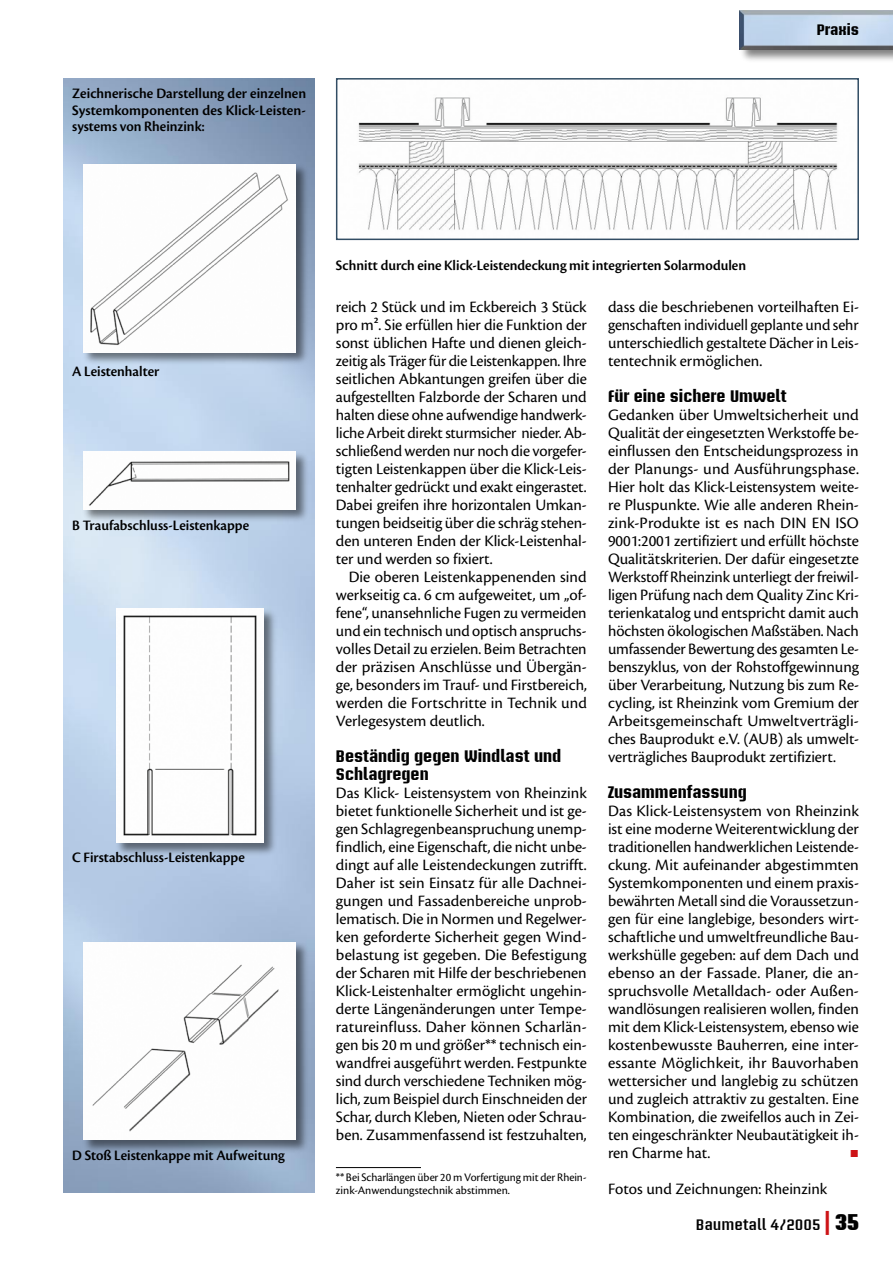
<style>
.page{position:relative;width:893px;height:1263px;background:#fff}
.page>*{position:absolute;margin:0;border:0;box-sizing:border-box;transform-origin:0 0}
.t1{font:16.5px/18px "Cronos Pro";letter-spacing:-.005em;color:#000;text-align:justify}
.t2{font:700 16.5px/18px "Briem Akademi Std";color:#000}
.t3{font:16.5px "European Pi Std 3";color:#cd1316}
.t4{font:15px/16.5px "Cronos Pro Semibold Disp";color:#000;text-align:justify}
.t5{font:600 15px "Briem Akademi Std";color:#000}
.t6{font:700 15px "Briem Akademi Std";color:#000}
.t7{font:12px/13.5px "Cronos Pro";letter-spacing:-.005em;color:#000}
.s1{font-size:24px;color:#cd1316}
.s2{font-weight:900;font-size:22.5px}
</style>
<div class="page">
<div style="left:738px;top:9px;width:155px;height:54px;background:#000;opacity:.5"></div>
<img style="left:740px;top:11px;width:153px;height:38px">
<div style="left:82px;top:163px;width:229px;height:204px;background:#000;opacity:.5"></div>
<img style="left:83px;top:164px;width:213px;height:188px">
<div style="left:82px;top:450px;width:229px;height:73px;background:#000;opacity:.5"></div>
<img style="left:83px;top:452px;width:213px;height:57px">
<div style="left:115px;top:607px;width:163px;height:250px;background:#000;opacity:.5"></div>
<img style="left:116px;top:608px;width:147px;height:234px">
<div style="left:82px;top:940px;width:229px;height:214px;background:#000;opacity:.5"></div>
<img style="left:83px;top:942px;width:213px;height:198px">
<img style="left:358px;top:97px;width:480px;height:133px">
<div style="left:336px;top:78px;width:523px;height:162px;border:2px solid #324d64"></div>
<hr style="left:336px;top:1167px;width:85px;height:1px;background:#000">
<p class="t4" style="left:72px;top:85px;width:235px">Zeichnerische Darstellung der einzelnen Systemkomponenten des Klick-Leisten&shy;systems von Rheinzink:</p>
<p class="t6" style="left:817px;top:22px;width:44px">Praxis</p>
<p class="t4" style="left:72px;top:363px;width:88px">A Leistenhalter</p>
<p class="t4" style="left:72px;top:517px;width:178px">B Traufabschluss-Leistenkappe</p>
<p class="t4" style="left:72px;top:849px;width:174px">C Firstabschluss-Leistenkappe</p>
<p class="t4" style="left:72px;top:1147px;width:214px">D Stoß Leistenkappe mit Aufweitung</p>
<p class="t4" style="left:336px;top:257px;width:412px">Schnitt durch eine Klick-Leistendeckung mit integrierten Solarmodulen</p>
<p class="t1" style="left:336px;top:298px;width:252px">reich 2 Stück und im Eckbereich 3 Stück pro m². Sie erfüllen hier die Funktion der sonst üblichen Hafte und dienen gleich&shy;zeitig als Träger für die Leistenkappen. Ihre seitlichen Abkantungen greifen über die aufgestellten Falzborde der Scharen und halten diese ohne aufwendige handwerk&shy;liche Arbeit direkt sturmsicher nieder. Ab&shy;schließend werden nur noch die vorgefer&shy;tigten Leistenkappen über die Klick-Leis&shy;tenhalter gedrückt und exakt eingerastet.<br>Dabei greifen ihre horizontalen Umkan&shy;tungen beidseitig über die schräg stehen&shy;den unteren Enden der Klick-Leistenhal&shy;ter und werden so fixiert.</p>
<p class="t1" style="left:336px;top:568px;width:253px;text-indent:13px">Die oberen Leistenkappenenden sind werkseitig ca. 6 cm aufgeweitet, um „of&shy;fene“, unansehnliche Fugen zu vermeiden und ein technisch und optisch anspruchs&shy;volles Detail zu erzielen. Beim Betrachten der präzisen Anschlüsse und Übergän&shy;ge, besonders im Trauf- und Firstbereich, werden die Fortschritte in Technik und Verlegesystem deutlich.</p>
<p class="t2" style="left:336px;top:747px;width:227px">Beständig gegen Windlast und<br>Schlagregen</p>
<p class="t1" style="left:336px;top:784px;width:253px">Das Klick- Leistensystem von Rheinzink bietet funktionelle Sicherheit und ist ge&shy;gen Schlagregenbeanspruchung unemp&shy;findlich, eine Eigenschaft, die nicht unbe&shy;dingt auf alle Leistendeckungen zutrifft.<br>Daher ist sein Einsatz für alle Dachnei&shy;gungen und Fassadenbereiche unprob&shy;lematisch. Die in Normen und Regelwer&shy;ken geforderte Sicherheit gegen Wind&shy;belastung ist gegeben. Die Befestigung der Scharen mit Hilfe der beschriebenen Klick-Leistenhalter ermöglicht ungehin&shy;derte Längenänderungen unter Tempe&shy;ratureinfluss. Daher können Scharlän&shy;gen bis 20 m und größer** technisch ein&shy;wandfrei ausgeführt werden. Festpunkte sind durch verschiedene Techniken mög&shy;lich, zum Beispiel durch Einschneiden der Schar, durch Kleben, Nieten oder Schrau&shy;ben. Zusammenfassend ist festzuhalten,</p>
<p class="t7" style="left:336px;top:1170px;width:252px">** Bei Scharlängen über 20 m Vorfertigung mit der Rhein&shy;zink-Anwendungstechnik abstimmen.</p>
<p class="t1" style="left:608px;top:298px;width:252px">dass die beschriebenen vorteilhaften Ei&shy;genschaften individuell geplante und sehr unterschiedlich gestaltete Dächer in Leis&shy;tentechnik ermöglichen.</p>
<p class="t2" style="left:608px;top:387px;width:180px">Für eine sichere Umwelt</p>
<p class="t1" style="left:608px;top:406px;width:253px">Gedanken über Umweltsicherheit und Qualität der eingesetzten Werkstoffe be&shy;einflussen den Entscheidungsprozess in der Planungs- und Ausführungsphase.<br>Hier holt das Klick-Leistensystem weite&shy;re Pluspunkte. Wie alle anderen Rhein&shy;zink-Produkte ist es nach DIN EN ISO 9001:2001 zertifiziert und erfüllt höchste Qualitätskriterien. Der dafür eingesetzte Werkstoff Rheinzink unterliegt der freiwil&shy;ligen Prüfung nach dem Quality Zinc Kri&shy;terienkatalog und entspricht damit auch höchsten ökologischen Maßstäben. Nach umfassender Bewertung des gesamten Le&shy;benszyklus, von der Rohstoffgewinnung über Verarbeitung, Nutzung bis zum Re&shy;cycling, ist Rheinzink vom Gremium der Arbeitsgemeinschaft Umweltverträgli&shy;ches Bauprodukt e.V. (AUB) als umwelt&shy;verträgliches Bauprodukt zertifiziert.</p>
<p class="t2" style="left:608px;top:783px;width:140px">Zusammenfassung</p>
<p class="t1" style="left:608px;top:802px;width:252px">Das Klick-Leistensystem von Rheinzink ist eine moderne Weiterentwicklung der traditionellen handwerklichen Leistende&shy;ckung. Mit aufeinander abgestimmten Systemkomponenten und einem praxis&shy;bewährten Metall sind die Voraussetzun&shy;gen für eine langlebige, besonders wirt&shy;schaftliche und umweltfreundliche Bau&shy;werkshülle gegeben: auf dem Dach und ebenso an der Fassade. Planer, die an&shy;spruchsvolle Metalldach- oder Außen&shy;wandlösungen realisieren wollen, finden mit dem Klick-Leistensystem, ebenso wie kostenbewusste Bauherren, eine inter&shy;essante Möglichkeit, ihr Bauvorhaben wettersicher und langlebig zu schützen und zugleich attraktiv zu gestalten. Eine Kombination, die zweifellos auch in Zei&shy;ten eingeschränkter Neubautätigkeit ih&shy;ren Charme hat.</p>
<p class="t3" style="left:850px;top:1140px;width:11px">▪</p>
<p class="t1" style="left:608px;top:1180px;width:221px">Fotos und Zeichnungen: Rheinzink</p>
<p class="t5" style="left:696px;top:1216px;width:165px">Baumetall 4/2005 <span class="s1">|</span> <span class="s2">35</span></p>
</div>
